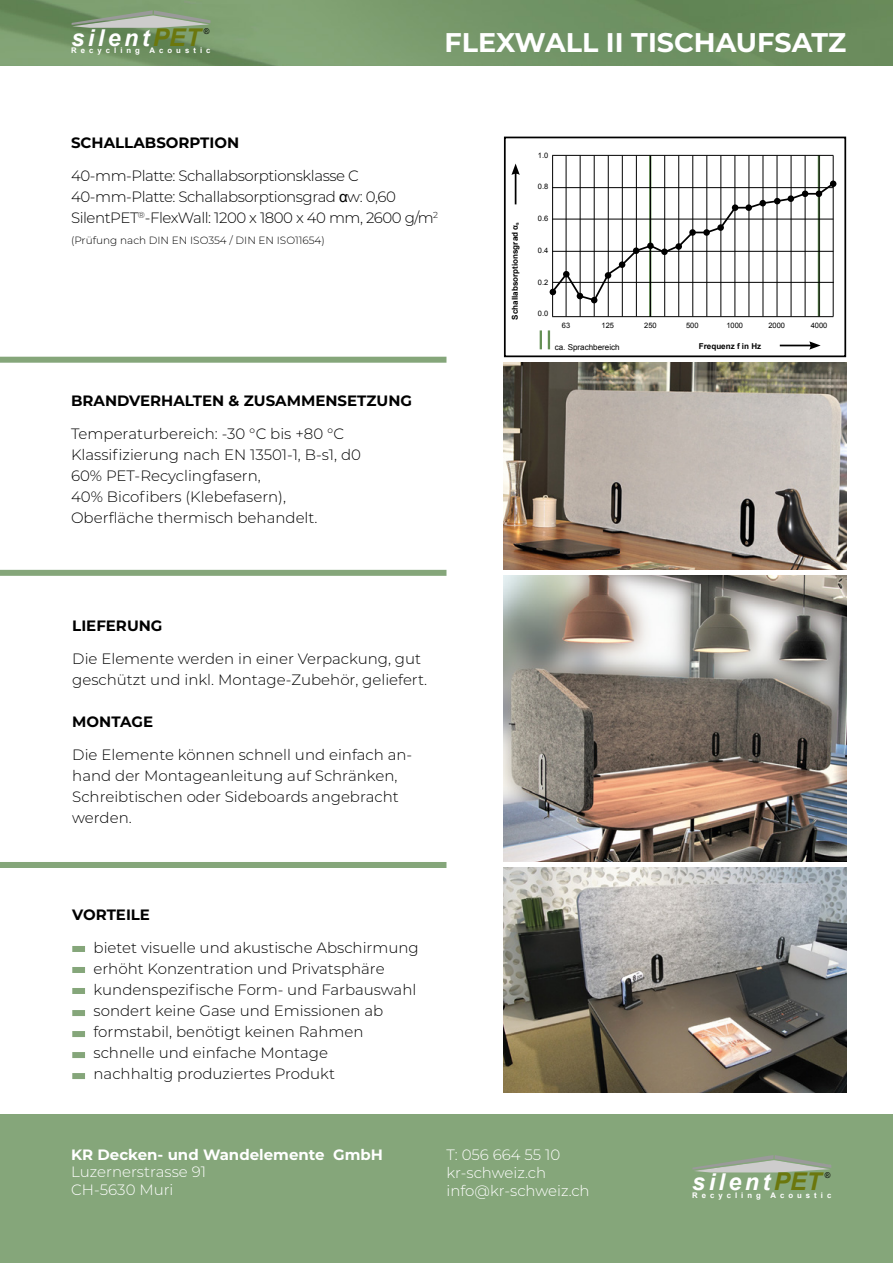
<style>
.page{position:relative;width:893px;height:1263px;background:#fff}
.page>*{position:absolute;margin:0;border:0;box-sizing:border-box;transform-origin:0 0}
.t1{font:700 27px "Montserrat";color:#fff}
.t2{font:italic 700 23.25px "Arial";letter-spacing:.15em;color:#fff}
.t3{font:300 15px/21px "Montserrat";color:#000}
.t4{font:300 15px/21px "Montserrat";letter-spacing:-.03em;color:#000}
.t5{font:300 15px/18px "Montserrat";color:#fff}
.t6{font:700 15px "Montserrat";color:#000}
.t7{font:700 15px "Montserrat";color:#fff}
.t8{font:300 10.5px "Montserrat";color:#000}
.t9{font:700 8.1px "Arial";color:#000}
.t10{font:8.1px "Arial";color:#000}
.t11{font:italic 7.95px "Arial";color:#000}
.t12{font:700 7.8px "Arial";letter-spacing:.52em;color:#fff}
.t13{font:7.5px "Arial";color:#000}
.s1{font-size:24.45px;color:#6b770d}
.s2{font-family:"Arial";font-weight:400}
</style>
<div class="page">
<img style="left:0;top:0;width:893px;height:66px">
<div style="left:0;top:357px;width:446px;height:6px;background:#85a67a"></div>
<div style="left:0;top:570px;width:446px;height:6px;background:#85a67a"></div>
<img style="left:504px;top:363px;width:342px;height:207px">
<div style="left:72px;top:946px;width:13px;height:6px;background:#85a67a"></div>
<div style="left:72px;top:967px;width:13px;height:6px;background:#85a67a"></div>
<div style="left:72px;top:988px;width:13px;height:6px;background:#85a67a"></div>
<div style="left:72px;top:1010px;width:13px;height:6px;background:#85a67a"></div>
<div style="left:72px;top:1031px;width:13px;height:6px;background:#85a67a"></div>
<div style="left:72px;top:1052px;width:13px;height:6px;background:#85a67a"></div>
<div style="left:72px;top:1073px;width:13px;height:6px;background:#85a67a"></div>
<div style="left:0;top:862px;width:446px;height:6px;background:#85a67a"></div>
<img style="left:504px;top:868px;width:342px;height:225px">
<div style="left:504px;top:137px;width:342px;height:220px;border:2px solid #000"></div>
<hr style="left:515px;top:172px;width:1px;height:32px;background:#000">
<svg style="left:511px;top:164px;width:9px;height:11px"></svg>
<hr style="left:780px;top:345px;width:32px;height:1px;background:#000">
<svg style="left:809px;top:341px;width:12px;height:9px"></svg>
<svg style="left:548px;top:330px;width:2px;height:19px"></svg>
<hr style="left:649px;top:156px;width:2px;height:161px;background:#659055">
<hr style="left:818px;top:155px;width:2px;height:161px;background:#659055">
<svg style="left:540px;top:330px;width:2px;height:19px"></svg>
<hr style="left:552px;top:155px;width:281px;height:1px;background:#000">
<hr style="left:552px;top:316px;width:281px;height:1px;background:#000">
<hr style="left:552px;top:156px;width:1px;height:160px;background:#000">
<hr style="left:566px;top:156px;width:1px;height:160px;background:#000">
<hr style="left:580px;top:156px;width:1px;height:160px;background:#000">
<hr style="left:594px;top:156px;width:1px;height:160px;background:#000">
<hr style="left:608px;top:156px;width:1px;height:160px;background:#000">
<hr style="left:622px;top:156px;width:1px;height:160px;background:#000">
<hr style="left:636px;top:156px;width:1px;height:160px;background:#000">
<hr style="left:650px;top:156px;width:1px;height:160px;background:#000">
<hr style="left:664px;top:156px;width:1px;height:160px;background:#000">
<hr style="left:678px;top:156px;width:1px;height:160px;background:#000">
<hr style="left:692px;top:156px;width:1px;height:160px;background:#000">
<hr style="left:707px;top:156px;width:1px;height:160px;background:#000">
<hr style="left:721px;top:156px;width:1px;height:160px;background:#000">
<hr style="left:735px;top:156px;width:1px;height:160px;background:#000">
<hr style="left:749px;top:156px;width:1px;height:160px;background:#000">
<hr style="left:763px;top:156px;width:1px;height:160px;background:#000">
<hr style="left:777px;top:156px;width:1px;height:160px;background:#000">
<hr style="left:791px;top:156px;width:1px;height:160px;background:#000">
<hr style="left:805px;top:156px;width:1px;height:160px;background:#000">
<hr style="left:819px;top:156px;width:1px;height:160px;background:#000">
<hr style="left:833px;top:156px;width:1px;height:160px;background:#000">
<svg style="left:550px;top:181px;width:286px;height:122px"></svg>
<img style="left:504px;top:576px;width:342px;height:286px">
<div style="left:0;top:1114px;width:893px;height:149px;background:#85a67a"></div>
<img style="left:72px;top:10px;width:138px;height:18px">
<img style="left:692px;top:1155px;width:139px;height:17px">
<p class="t11" style="left:204px;top:26px;width:7px">®</p>
<p class="t12" style="left:71px;top:45px;width:141px">Recycling Acoustic</p>
<h2 class="t2" style="left:71px;top:22px;width:131px">silent<span class="s1">PET</span></h2>
<h1 class="t1" style="left:445px;top:23px;width:403px">FLEXWALL II TISCHAUFSATZ</h1>
<p class="t6" style="left:71px;top:132px;width:170px">SCHALLABSORPTION</p>
<p class="t4" style="left:71px;top:165px;width:369px">40-mm-Platte: Schallabsorptionsklasse C<br>40-mm-Platte: Schallabsorptionsgrad <span class="s2">α</span>w: 0,60<br>SilentPET<sup>®</sup>-FlexWall: 1200 x 1800 x 40 mm, 2600 g/m<sup>2</sup></p>
<p class="t8" style="left:71px;top:233px;width:255px">(Prüfung nach DIN EN ISO354 / DIN EN ISO11654)</p>
<p class="t6" style="left:71px;top:390px;width:343px">BRANDVERHALTEN &amp; ZUSAMMENSETZUNG</p>
<p class="t3" style="left:71px;top:423px;width:291px">Temperaturbereich: -30 °C bis +80 °C Klassifizierung nach EN 13501-1, B-s1, d0<br>60% PET-Recyclingfasern,<br>40% Bicofibers (Klebefasern), Oberfläche thermisch behandelt.</p>
<p class="t9" style="left:510px;top:320px;width:99px;rotate:-90deg">Schallabsorptionsgrad α<sub>s</sub></p>
<p class="t13" style="left:538px;top:150px;width:12px">1.0</p>
<p class="t13" style="left:538px;top:182px;width:12px">0.8</p>
<p class="t13" style="left:538px;top:214px;width:12px">0.6</p>
<p class="t13" style="left:538px;top:245px;width:12px">0.4</p>
<p class="t13" style="left:538px;top:277px;width:12px">0.2</p>
<p class="t13" style="left:538px;top:309px;width:12px">0.0</p>
<p class="t13" style="left:562px;top:320px;width:10px">63</p>
<p class="t13" style="left:602px;top:320px;width:14px">125</p>
<p class="t13" style="left:644px;top:320px;width:14px">250</p>
<p class="t13" style="left:686px;top:320px;width:14px">500</p>
<p class="t13" style="left:726px;top:320px;width:18px">1000</p>
<p class="t13" style="left:768px;top:320px;width:18px">2000</p>
<p class="t13" style="left:811px;top:320px;width:18px">4000</p>
<p class="t10" style="left:555px;top:341px;width:67px">ca. Sprachbereich</p>
<p class="t9" style="left:699px;top:341px;width:64px">Frequenz f in Hz</p>
<p class="t6" style="left:72px;top:615px;width:92px">LIEFERUNG</p>
<p class="t3" style="left:72px;top:648px;width:356px">Die Elemente werden in einer Verpackung, gut geschützt und inkl. Montage-Zubehör, geliefert.</p>
<p class="t6" style="left:72px;top:711px;width:82px">MONTAGE</p>
<p class="t3" style="left:72px;top:744px;width:341px">Die Elemente können schnell und einfach an&shy;hand der Montageanleitung auf Schränken, Schreibtischen oder Sideboards angebracht werden.</p>
<p class="t6" style="left:72px;top:904px;width:79px">VORTEILE</p>
<p class="t3" style="left:94px;top:937px;width:327px">bietet visuelle und akustische Abschirmung erhöht Konzentration und Privatsphäre kundenspezifische Form- und Farbauswahl sondert keine Gase und Emissionen ab formstabil, benötigt keinen Rahmen schnelle und einfache Montage<br>nachhaltig produziertes Produkt</p>
<p class="t7" style="left:71px;top:1144px;width:313px">KR Decken- und Wandelemente GmbH</p>
<p class="t5" style="left:71px;top:1162px;width:136px">Luzernerstrasse 91<br>CH-5630 Muri</p>
<p class="t5" style="left:446px;top:1145px;width:145px">T: 056 664 55 10 kr-schweiz.ch info@kr-schweiz.ch</p>
<h2 class="t2" style="left:692px;top:1167px;width:131px">silent<span class="s1">PET</span></h2>
<p class="t11" style="left:824px;top:1170px;width:7px">®</p>
<p class="t12" style="left:692px;top:1190px;width:141px">Recycling Acoustic</p>
</div>
